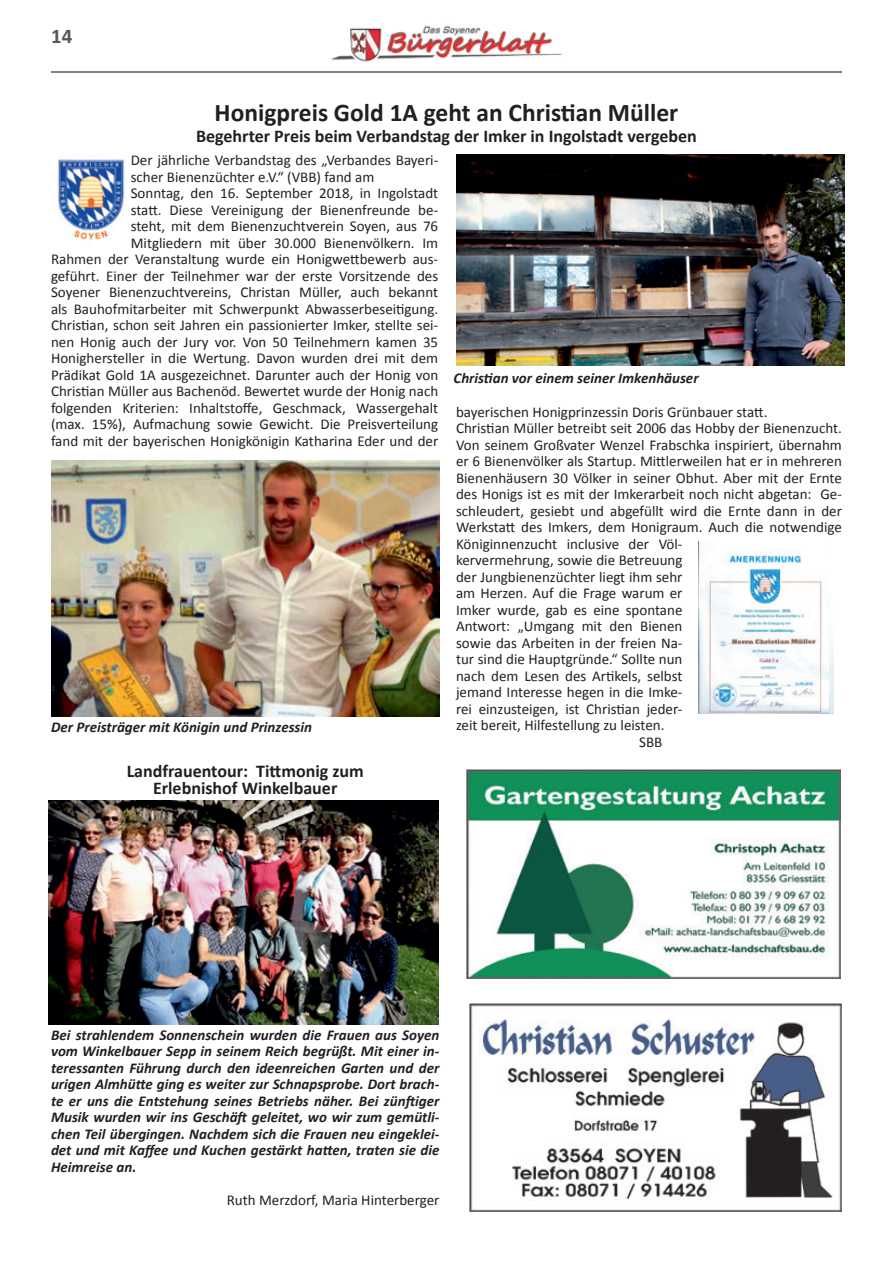
<style>
.page{position:relative;width:893px;height:1263px;background:#fff}
.page>*{position:absolute;margin:0;border:0;box-sizing:border-box;transform-origin:0 0}
.t1{font:700 25.5px "Calibri";color:#231f20}
.t2{font:700 21px "Calibri";color:#57585a}
.t3{font:700 18px/16.5px "Calibri";color:#231f20;text-align:center}
.t4{font:15px "Calibri";color:#231f20}
.t5{font:italic 700 15px/16.5px "Calibri";color:#231f20;text-align:justify}
</style>
<div class="page">
<hr style="left:51px;top:72px;width:791px;height:1px;background:#808285">
<img style="left:331px;top:25px;width:231px;height:37px">
<img style="left:469px;top:1004px;width:373px;height:208px">
<img style="left:466px;top:769px;width:375px;height:209px">
<img style="left:58px;top:159px;width:67px;height:82px">
<img style="left:698px;top:541px;width:135px;height:172px">
<img style="left:52px;top:461px;width:387px;height:255px">
<img style="left:456px;top:154px;width:388px;height:211px">
<img style="left:49px;top:800px;width:389px;height:225px">
<h2 class="t2" style="left:51px;top:22px;width:23px">14</h2>
<h1 class="t1" style="left:215px;top:96px;width:465px">Honigpreis Gold 1A geht an Christian Müller</h1>
<p class="t3" style="left:196px;top:128px;width:502px">Begehrter Preis beim Verbandstag der Imker in Ingolstadt vergeben</p>
<p class="t4" style="left:131px;top:151px;width:309px">Der jährliche Verbandstag des „Verbandes Bayeri-</p>
<p class="t4" style="left:131px;top:167px;width:245px">scher Bienenzüchter e.V.“ (VBB) fand am</p>
<p class="t4" style="left:131px;top:184px;width:309px">Sonntag, den 16. September 2018, in Ingolstadt</p>
<p class="t4" style="left:131px;top:200px;width:309px">statt. Diese Vereinigung der Bienenfreunde be-</p>
<p class="t4" style="left:131px;top:217px;width:309px">steht, mit dem Bienenzuchtverein Soyen, aus 76</p>
<p class="t4" style="left:131px;top:233px;width:309px">Mitgliedern mit über 30.000 Bienenvölkern. Im</p>
<p class="t4" style="left:51px;top:250px;width:389px">Rahmen der Veranstaltung wurde ein Honigwettbewerb aus-</p>
<p class="t4" style="left:51px;top:266px;width:389px">geführt. Einer der Teilnehmer war der erste Vorsitzende des</p>
<p class="t4" style="left:51px;top:283px;width:389px">Soyener Bienenzuchtvereins, Christan Müller, auch bekannt</p>
<p class="t4" style="left:51px;top:299px;width:389px">als Bauhofmitarbeiter mit Schwerpunkt Abwasserbeseitigung.</p>
<p class="t4" style="left:51px;top:316px;width:389px">Christian, schon seit Jahren ein passionierter Imker, stellte sei-</p>
<p class="t4" style="left:51px;top:332px;width:389px">nen Honig auch der Jury vor. Von 50 Teilnehmern kamen 35</p>
<p class="t4" style="left:51px;top:349px;width:389px">Honighersteller in die Wertung. Davon wurden drei mit dem</p>
<p class="t4" style="left:51px;top:365px;width:389px">Prädikat Gold 1A ausgezeichnet. Darunter auch der Honig von</p>
<p class="t4" style="left:51px;top:382px;width:389px">Christian Müller aus Bachenöd. Bewertet wurde der Honig nach</p>
<p class="t4" style="left:51px;top:398px;width:389px">folgenden Kriterien: Inhaltstoffe, Geschmack, Wassergehalt</p>
<p class="t4" style="left:51px;top:415px;width:389px">(max. 15%), Aufmachung sowie Gewicht. Die Preisverteilung</p>
<p class="t4" style="left:51px;top:431px;width:389px">fand mit der bayerischen Honigkönigin Katharina Eder und der</p>
<p class="t5" style="left:51px;top:719px;width:263px">Der Preisträger mit Königin und Prinzessin</p>
<p class="t3" style="left:127px;top:763px;width:239px">Landfrauentour: Tittmonig zum<br>Erlebnishof Winkelbauer</p>
<p class="t5" style="left:454px;top:369px;width:247px">Christian vor einem seiner Imkenhäuser</p>
<p class="t4" style="left:456px;top:402px;width:313px">bayerischen Honigprinzessin Doris Grünbauer statt.</p>
<p class="t4" style="left:456px;top:419px;width:387px">Christian Müller betreibt seit 2006 das Hobby der Bienenzucht.</p>
<p class="t4" style="left:456px;top:435px;width:387px">Von seinem Großvater Wenzel Frabschka inspiriert, übernahm</p>
<p class="t4" style="left:456px;top:452px;width:387px">er 6 Bienenvölker als Startup. Mittlerweilen hat er in mehreren</p>
<p class="t4" style="left:456px;top:468px;width:387px">Bienenhäusern 30 Völker in seiner Obhut. Aber mit der Ernte</p>
<p class="t4" style="left:456px;top:485px;width:387px">des Honigs ist es mit der Imkerarbeit noch nicht abgetan: Ge-</p>
<p class="t4" style="left:456px;top:501px;width:387px">schleudert, gesiebt und abgefüllt wird die Ernte dann in der</p>
<p class="t4" style="left:456px;top:518px;width:387px">Werkstatt des Imkers, dem Honigraum. Auch die notwendige</p>
<p class="t4" style="left:456px;top:534px;width:228px">Königinnenzucht inclusive der Völ-</p>
<p class="t4" style="left:456px;top:551px;width:228px">kervermehrung, sowie die Betreuung</p>
<p class="t4" style="left:456px;top:567px;width:228px">der Jungbienenzüchter liegt ihm sehr</p>
<p class="t4" style="left:456px;top:584px;width:228px">am Herzen. Auf die Frage warum er</p>
<p class="t4" style="left:456px;top:600px;width:228px">Imker wurde, gab es eine spontane</p>
<p class="t4" style="left:456px;top:617px;width:228px">Antwort: „Umgang mit den Bienen</p>
<p class="t4" style="left:456px;top:633px;width:228px">sowie das Arbeiten in der freien Na-</p>
<p class="t4" style="left:456px;top:650px;width:228px">tur sind die Hauptgründe.“ Sollte nun</p>
<p class="t4" style="left:456px;top:666px;width:228px">nach dem Lesen des Artikels, selbst</p>
<p class="t4" style="left:456px;top:683px;width:228px">jemand Interesse hegen in die Imke-</p>
<p class="t4" style="left:456px;top:699px;width:228px">rei einzusteigen, ist Christian jeder-</p>
<p class="t4" style="left:456px;top:716px;width:210px">zeit bereit, Hilfestellung zu leisten.</p>
<p class="t4" style="left:639px;top:732px;width:25px">SBB</p>
<p class="t5" style="left:51px;top:1027px;width:390px">Bei strahlendem Sonnenschein wurden die Frauen aus Soyen vom Winkelbauer Sepp in seinem Reich begrüßt. Mit einer in&shy;teressanten Führung durch den ideenreichen Garten und der urigen Almhütte ging es weiter zur Schnapsprobe. Dort brach&shy;te er uns die Entstehung seines Betriebs näher. Bei zünftiger Musik wurden wir ins Geschäft geleitet, wo wir zum gemütli&shy;chen Teil übergingen. Nachdem sich die Frauen neu eingeklei&shy;det und mit Kaffee und Kuchen gestärkt hatten, traten sie die Heimreise an.</p>
<p class="t4" style="left:227px;top:1190px;width:214px">Ruth Merzdorf, Maria Hinterberger</p>
</div>
